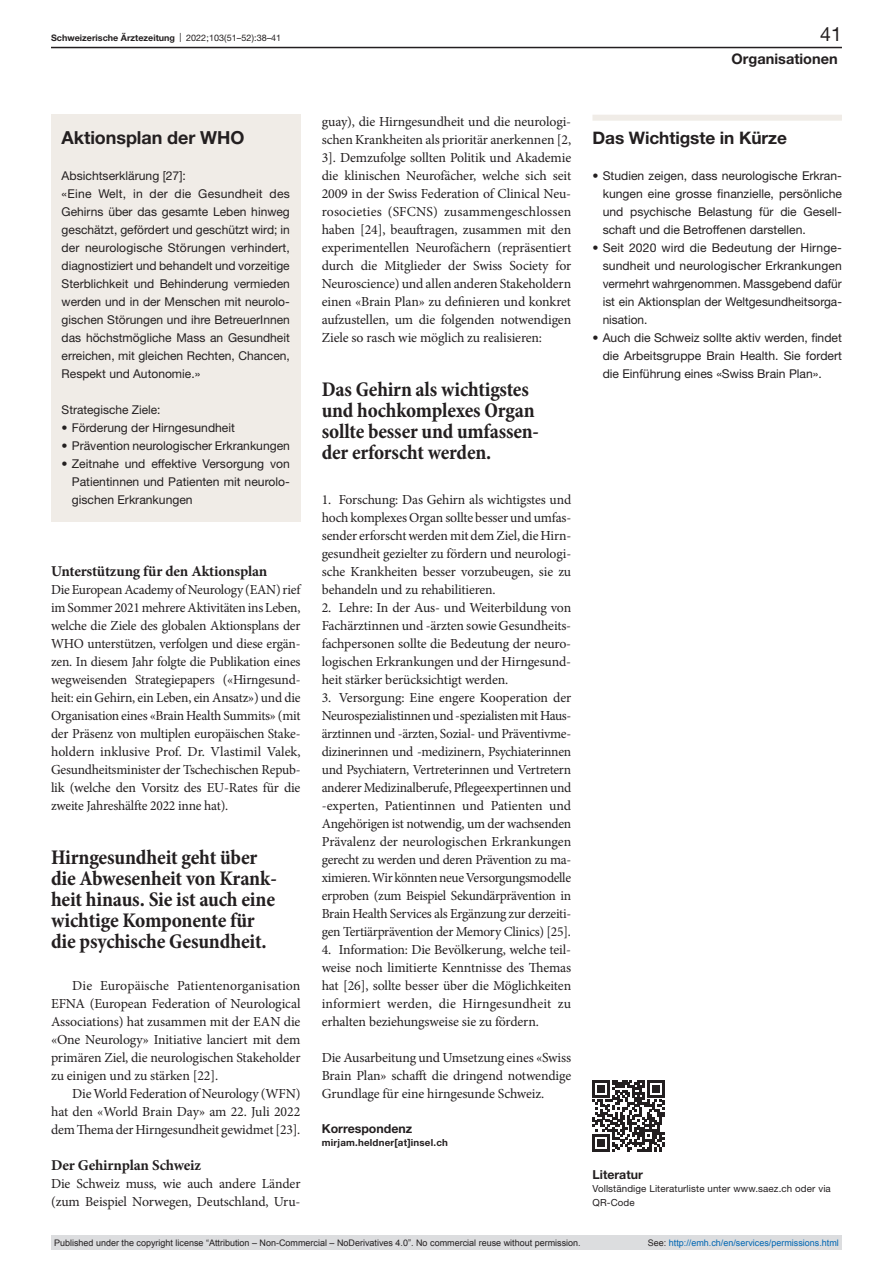
<style>
.page{position:relative;width:893px;height:1263px;background:#fff}
.page>*{position:absolute;margin:0;border:0;box-sizing:border-box;transform-origin:0 0}
.quote{font:700 condensed 21px/21px "Minion Pro";letter-spacing:-.01em;color:#231f20}
.t1{font:19.5px "Helvetica Neue LT Pro";color:#231f20}
.box-head1{font:700 18px "Helvetica Neue LT Pro";letter-spacing:-.005em;color:#231f20}
.box-head1-start{font:700 17.25px "Helvetica Neue LT Pro";letter-spacing:-.005em;color:#231f20}
.head2{font:700 15px "Minion Pro";letter-spacing:-.01em;color:#231f20}
.t2{font:700 14.55px "Helvetica Neue LT Pro";color:#231f20}
.paragraph{font:13.8px/18px "Minion Pro";letter-spacing:-.015em;color:#231f20;text-align:justify}
.paragraph-indent{font:13.8px/18px "Minion Pro";letter-spacing:-.015em;color:#231f20;text-align:justify}
.correspondence-head{font:700 12.3px "Helvetica Neue LT Pro";color:#231f20}
.online-ref-head{font:700 12.3px "Helvetica Neue LT Pro";color:#231f20}
.box-paragraph{font:12.15px/18px "Helvetica Neue LT Pro";color:#231f20;text-align:justify}
.online-ref{font:9.75px/13.5px "Helvetica Neue LT Pro";letter-spacing:.01em;color:#231f20}
.correspondence-e-mai{font:700 9.75px "Helvetica Neue LT Pro";letter-spacing:.02em;color:#231f20}
.t3{font:9px "Arial";color:#231f20}
.t4{font:700 9px "Helvetica Neue LT Pro";color:#231f20}
.t5{font:9px "Arial";color:#0066b3}
.s1{font-weight:400}
.s2{color:#231f20}
</style>
<div class="page">
<div style="left:51px;top:115px;width:249px;height:407px;background:#f0ece7"></div>
<div style="left:592px;top:115px;width:250px;height:6px;background:#f0ece7"></div>
<svg style="left:592px;top:1080px;width:72px;height:72px"></svg>
<hr style="left:51px;top:47px;width:791px;height:1px;background:#231f20">
<div style="left:51px;top:1235px;width:791px;height:15px;background:#dcdddf"></div>
<p class="t4" style="left:51px;top:32px;width:232px">Schweizerische Ärztezeitung <span class="s1">| 2022;103(51–52):38–41</span></p>
<h2 class="t1" style="left:820px;top:22px;width:23px">41</h2>
<p class="box-head1" style="left:62px;top:126px;width:184px">Aktionsplan der WHO</p>
<p class="box-paragraph" style="left:62px;top:166px;width:126px">Absichtserklärung [27]:</p>
<p class="box-paragraph" style="left:62px;top:184px;width:230px">«Eine Welt, in der die Gesundheit des Gehirns über das gesamte Leben hinweg geschätzt, gefördert und geschützt wird; in der neurologische Störungen verhindert, diagnostiziert und behandelt und vorzeitige Sterblichkeit und Behinderung vermieden werden und in der Menschen mit neurolo&shy;gischen Störungen und ihre BetreuerInnen das höchstmögliche Mass an Gesundheit erreichen, mit gleichen Rechten, Chancen, Respekt und Autonomie.»</p>
<p class="box-paragraph" style="left:62px;top:400px;width:100px">Strategische Ziele:</p>
<p class="box-paragraph" style="left:62px;top:418px;width:175px">• Förderung der Hirngesundheit</p>
<p class="box-paragraph" style="left:62px;top:436px;width:230px">• Prävention neurologischer Erkrankungen</p>
<p class="box-paragraph" style="left:72px;top:454px;width:219px;text-indent:-10px">• Zeitnahe und effektive Versorgung von Patientinnen und Patienten mit neurolo&shy;gischen Erkrankungen</p>
<p class="head2" style="left:51px;top:561px;width:218px">Unterstützung für den Aktionsplan</p>
<p class="paragraph" style="left:51px;top:581px;width:251px">Die European Academy of Neurology (EAN) rief im Sommer 2021 mehrere Aktivitäten ins Leben, welche die Ziele des globalen Aktionsplans der WHO unterstützen, verfolgen und diese ergän&shy;zen. In diesem Jahr folgte die Publikation eines wegweisenden Strategiepapers («Hirngesund&shy;heit: ein Gehirn, ein Leben, ein Ansatz») und die Organisation eines «Brain Health Summits» (mit der Präsenz von multiplen europäischen Stake&shy;holdern inklusive Prof. Dr. Vlastimil Valek, Gesundheitsminister der Tschechischen Repub&shy;lik (welche den Vorsitz des EU-Rates für die zweite Jahreshälfte 2022 inne hat).</p>
<p class="quote" style="left:51px;top:848px;width:227px">Hirngesundheit geht über die Abwesenheit von Krank&shy;heit hinaus. Sie ist auch eine wichtige Komponente für die psychische Gesundheit.</p>
<p class="paragraph-indent" style="left:51px;top:977px;width:251px;text-indent:21px">Die Europäische Patientenorganisation EFNA (European Federation of Neurological Associations) hat zusammen mit der EAN die «One Neurology» Initiative lanciert mit dem primären Ziel, die neurologischen Stakeholder zu einigen und zu stärken [22].</p>
<p class="paragraph-indent" style="left:51px;top:1085px;width:251px;text-indent:21px">Die World Federation of Neurology (WFN) hat den «World Brain Day» am 22. Juli 2022 dem Thema der Hirngesundheit gewidmet [23].</p>
<p class="head2" style="left:51px;top:1155px;width:152px">Der Gehirnplan Schweiz</p>
<p class="paragraph" style="left:51px;top:1175px;width:251px">Die Schweiz muss, wie auch andere Länder (zum Beispiel Norwegen, Deutschland, Uru-</p>
<p class="paragraph" style="left:322px;top:113px;width:251px">guay), die Hirngesundheit und die neurologi&shy;schen Krankheiten als prioritär anerkennen [2, 3]. Demzufolge sollten Politik und Akademie die klinischen Neurofächer, welche sich seit 2009 in der Swiss Federation of Clinical Neu&shy;rosocieties (SFCNS) zusammengeschlossen haben [24], beauftragen, zusammen mit den experimentellen Neurofächern (repräsentiert durch die Mitglieder der Swiss Society for Neuroscience) und allen anderen Stakeholdern einen «Brain Plan» zu definieren und konkret aufzustellen, um die folgenden notwendigen Ziele so rasch wie möglich zu realisieren:</p>
<p class="quote" style="left:322px;top:380px;width:219px">Das Gehirn als wichtigstes und hochkomplexes Organ sollte besser und umfassen&shy;der erforscht werden.</p>
<p class="paragraph" style="left:322px;top:491px;width:251px">1. Forschung: Das Gehirn als wichtigstes und hoch komplexes Organ sollte besser und umfas&shy;sender erforscht werden mit dem Ziel, die Hirn&shy;gesundheit gezielter zu fördern und neurologi&shy;sche Krankheiten besser vorzubeugen, sie zu behandeln und zu rehabilitieren.</p>
<p class="paragraph" style="left:322px;top:599px;width:251px">2. Lehre: In der Aus- und Weiterbildung von Fachärztinnen und -ärzten sowie Gesundheits&shy;fachpersonen sollte die Bedeutung der neuro&shy;logischen Erkrankungen und der Hirngesund&shy;heit stärker berücksichtigt werden.</p>
<p class="paragraph" style="left:322px;top:689px;width:251px">3. Versorgung: Eine engere Kooperation der Neurospezialistinnen und -spezialisten mit Haus&shy;ärztinnen und -ärzten, Sozial- und Präventivme&shy;dizinerinnen und -medizinern, Psychiaterinnen und Psychiatern, Vertreterinnen und Vertretern anderer Medizinalberufe, Pflegeexpertinnen und -experten, Patientinnen und Patienten und Angehörigen ist notwendig, um der wachsenden Prävalenz der neurologischen Erkrankungen gerecht zu werden und deren Prävention zu ma&shy;ximieren. Wir könnten neue Versorgungsmodelle erproben (zum Beispiel Sekundärprävention in Brain Health Services als Ergänzung zur derzeiti&shy;gen Tertiärprävention der Memory Clinics) [25].</p>
<p class="paragraph" style="left:322px;top:941px;width:251px">4. Information: Die Bevölkerung, welche teil&shy;weise noch limitierte Kenntnisse des Themas hat [26], sollte besser über die Möglichkeiten informiert werden, die Hirngesundheit zu erhalten beziehungsweise sie zu fördern.</p>
<p class="paragraph" style="left:322px;top:1049px;width:251px">Die Ausarbeitung und Umsetzung eines «Swiss Brain Plan» schafft die dringend notwendige Grundlage für eine hirngesunde Schweiz.</p>
<p class="correspondence-head" style="left:322px;top:1120px;width:92px">Korrespondenz</p>
<p class="correspondence-e-mai" style="left:322px;top:1136px;width:128px">mirjam.heldner[at]insel.ch</p>
<p class="t2" style="left:732px;top:49px;width:108px">Organisationen</p>
<p class="box-head1-start" style="left:592px;top:127px;width:196px">Das Wichtigste in Kürze</p>
<p class="box-paragraph" style="left:603px;top:166px;width:241px;text-indent:-10px">• Studien zeigen, dass neurologische Erkran&shy;kungen eine grosse finanzielle, persönliche und psychische Belastung für die Gesell&shy;schaft und die Betroffenen darstellen.</p>
<p class="box-paragraph" style="left:603px;top:238px;width:241px;text-indent:-10px">• Seit 2020 wird die Bedeutung der Hirnge&shy;sundheit und neurologischer Erkrankungen vermehrt wahrgenommen. Massgebend dafür ist ein Aktionsplan der Weltgesundheitsorga&shy;nisation.</p>
<p class="box-paragraph" style="left:603px;top:328px;width:241px;text-indent:-10px">• Auch die Schweiz sollte aktiv werden, findet die Arbeitsgruppe Brain Health. Sie fordert die Einführung eines «Swiss Brain Plan».</p>
<p class="online-ref-head" style="left:592px;top:1167px;width:52px">Literatur</p>
<p class="online-ref" style="left:592px;top:1182px;width:240px">Vollständige Literaturliste unter www.saez.ch oder via<br>QR-Code</p>
<p class="t3" style="left:54px;top:1237px;width:528px">Published under the copyright license “Attribution – Non-Commercial – NoDerivatives 4.0”. No commercial reuse without permission.</p>
<p class="t5" style="left:648px;top:1237px;width:193px"><span class="s2">See:</span> http://emh.ch/en/services/permissions.html</p>
</div>
